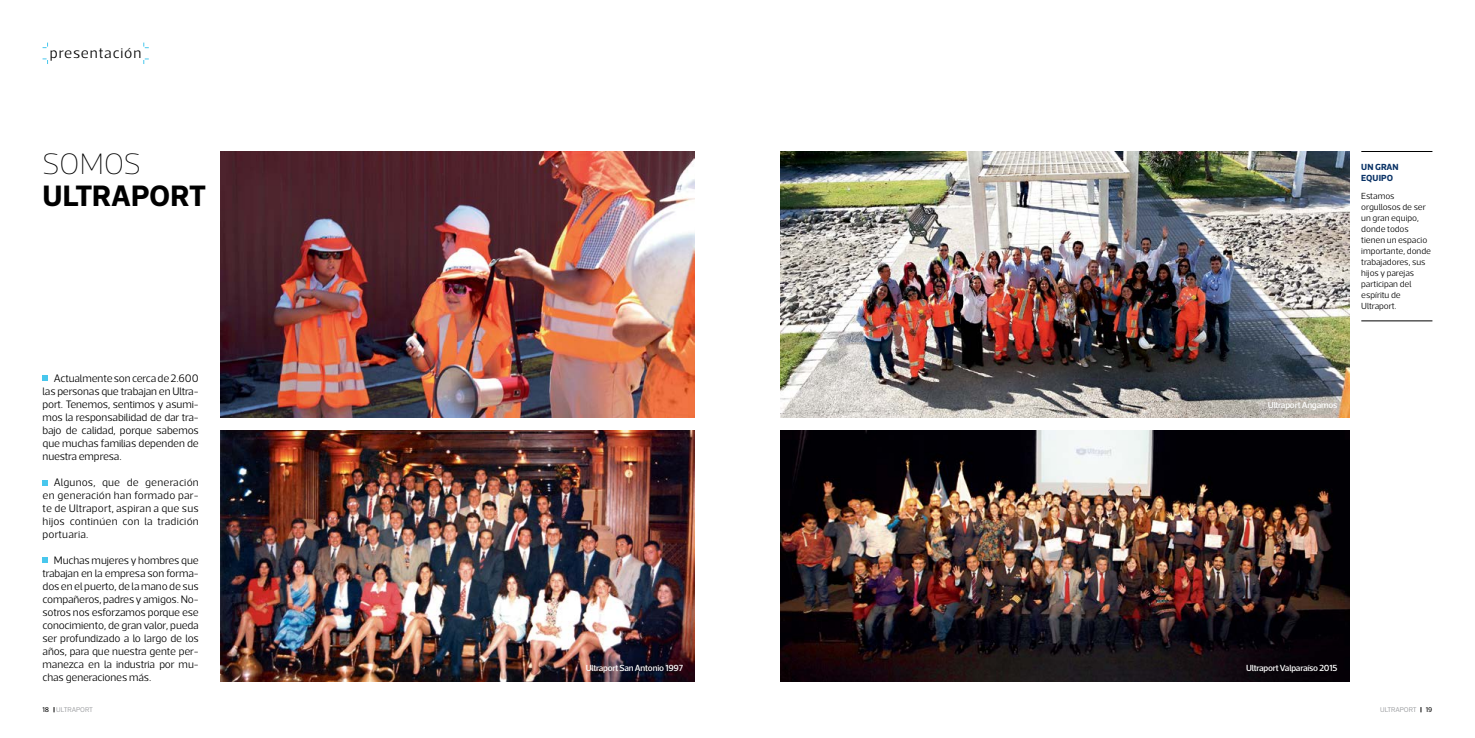
<style>
.page{position:relative;width:1475px;height:738px;background:#fff}
.page>*{position:absolute;margin:0;border:0;box-sizing:border-box;transform-origin:0 0}
.t1{font:700 30px "Acto";color:#000}
.t2{font:100 30px "Acto";color:#000}
.t3{font:300 15px "Acto";letter-spacing:.055em;color:#000}
.t4{font:300 11px/13px "Acto";letter-spacing:-.01em;color:#000;text-align:justify}
.t5{font:300 9px/11px "Acto";color:#000}
.t6{font:500 9px "Acto";letter-spacing:-.02em;color:#fff}
.t7{font:700 9px/11px "Acto";color:#093266}
.t8{font:300 7px "Acto";letter-spacing:-.01em;color:#939598}
.t9{font:7px "Acto";color:#000}
.s1{font-weight:400;color:#000}
</style>
<div class="page">
<img style="left:780px;top:151px;width:569px;height:266px">
<img style="left:220px;top:430px;width:474px;height:250px">
<img style="left:220px;top:151px;width:474px;height:266px">
<hr style="left:1360px;top:151px;width:71px;height:1px;background:#000">
<hr style="left:1360px;top:320px;width:71px;height:1px;background:#000">
<img style="left:780px;top:430px;width:569px;height:250px">
<svg style="left:43px;top:375px;width:5px;height:5px"></svg>
<svg style="left:43px;top:480px;width:5px;height:5px"></svg>
<svg style="left:43px;top:557px;width:5px;height:5px"></svg>
<svg style="left:143px;top:58px;width:6px;height:6px"></svg>
<svg style="left:43px;top:58px;width:5px;height:6px"></svg>
<svg style="left:143px;top:43px;width:6px;height:5px"></svg>
<h2 class="t3" style="left:50px;top:45px;width:93px">presentación</h2>
<h1 class="t2" style="left:43px;top:147px;width:96px">SOMOS</h1>
<h1 class="t1" style="left:43px;top:177px;width:39px">ULTRAPORT</h1>
<p class="t4" style="left:43px;top:371px;width:158px;text-indent:11px">Actualmente son cerca de 2.600 las personas que trabajan en Ultra&shy;port. Tenemos, sentimos y asumi&shy;mos la responsabilidad de dar tra&shy;bajo de calidad, porque sabemos que muchas familias dependen de nuestra empresa.</p>
<p class="t4" style="left:43px;top:475px;width:158px;text-indent:11px">Algunos, que de generación en generación han formado par&shy;te de Ultraport, aspiran a que sus hijos continúen con la tradición portuaria.</p>
<p class="t4" style="left:43px;top:553px;width:158px;text-indent:11px">Muchas mujeres y hombres que trabajan en la empresa son forma&shy;dos en el puerto, de la mano de sus compañeros, padres y amigos. No&shy;sotros nos esforzamos porque ese conocimiento, de gran valor, pueda ser profundizado a lo largo de los años, para que nuestra gente per&shy;manezca en la industria por mu&shy;chas generaciones más.</p>
<p class="t7" style="left:1360px;top:161px;width:21px">UN GRAN<br>EQUIPO</p>
<p class="t5" style="left:1360px;top:190px;width:71px">Estamos orgullosos de ser un gran equipo, donde todos tienen un espacio importante, donde trabajadores, sus hijos y parejas participan del espíritu de<br>Ultraport.</p>
<p class="t6" style="left:1267px;top:399px;width:71px">Ultraport Angamos</p>
<p class="t6" style="left:585px;top:662px;width:99px">Ultraport San Antonio 1997</p>
<p class="t6" style="left:1245px;top:662px;width:93px">Ultraport Valparaíso 2015</p>
<p class="t8" style="left:43px;top:705px;width:52px"><span class="s1">18</span> ULTRAPORT</p>
<p class="t8" style="left:1379px;top:705px;width:38px">ULTRAPORT</p>
<p class="t9" style="left:1425px;top:705px;width:8px">19</p>
</div>
